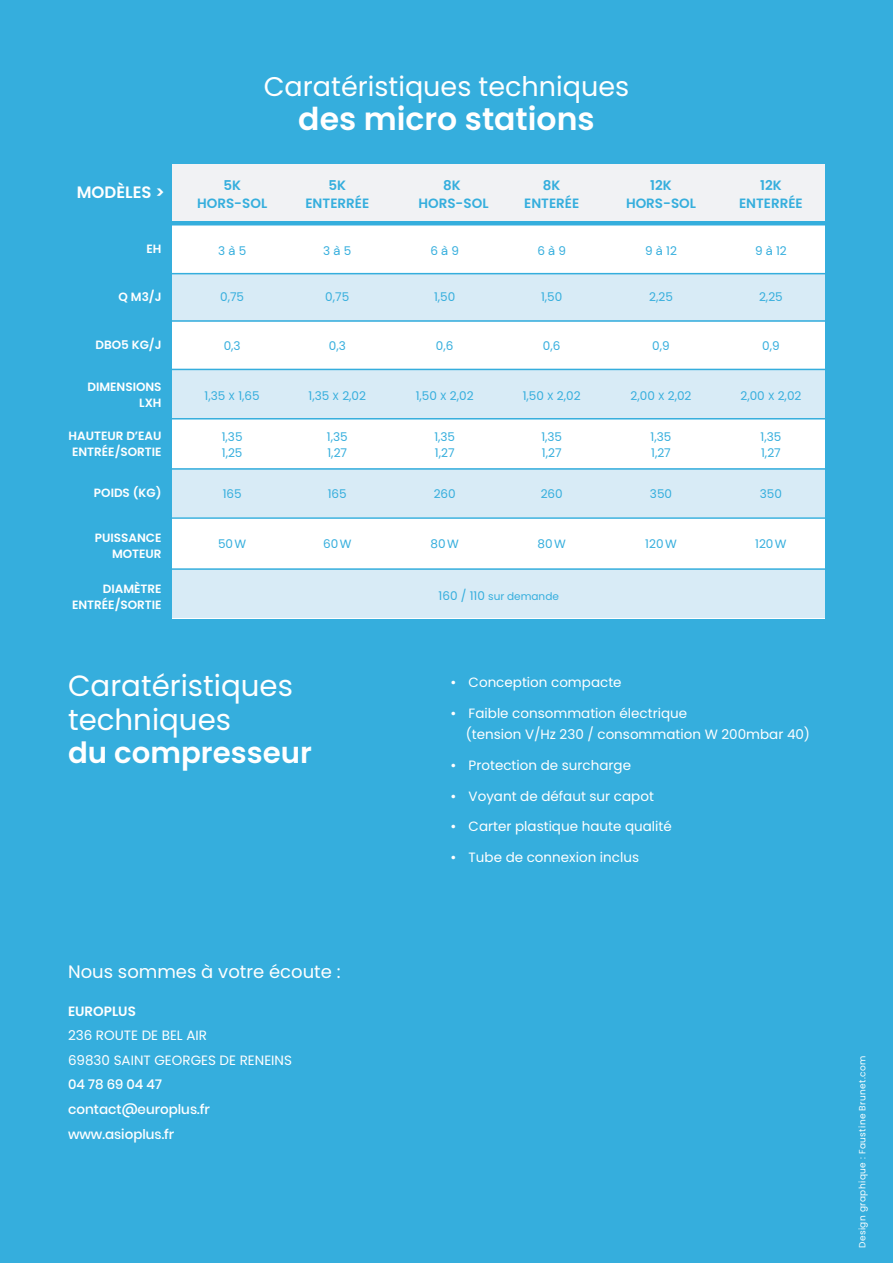
<style>
.page{position:relative;width:893px;height:1263px;background:#fff}
.page>*{position:absolute;margin:0;border:0;box-sizing:border-box;transform-origin:0 0}
.t1{font:600 31.5px "Poppins";color:#fff}
.t2{font:29.25px/33.6px "Poppins";color:#fff}
.t3{font:600 29.25px "Poppins";color:#fff}
.t4{font:27px "Poppins";color:#fff}
.t5{font:18px "Poppins";color:#fff}
.t6{font:600 16.5px "Poppins";color:#fff}
.t7{font:13.5px/21.6px "Poppins";color:#fff}
.t8{font:600 13.5px/18.6px "Poppins";color:#35aedd;text-align:center}
.t9{font:500 13.5px/24.6px "Poppins";color:#fff}
.t10{font:600 13.5px "Poppins";color:#fff}
.t11{font:12px/15.6px "Poppins";color:#35aedd}
.t12{font:600 12px/15.6px "Poppins";color:#fff;text-align:right}
.t13{font:10.5px "Poppins";color:#35aedd}
.t14{font:9px "Poppins";letter-spacing:.04em;color:#fff}
.s1{font-size:10.5px}
.s2{font-size:12px}
.s3{font-weight:500}
</style>
<div class="page">
<div style="left:1px;top:0;width:892px;height:1263px;background:#35aedd"></div>
<div style="left:173px;top:164px;width:652px;height:58px;background:#f1f2f4"></div>
<div style="left:173px;top:222px;width:652px;height:397px;background:#fff"></div>
<hr style="left:157px;top:221px;width:682px;height:4px;background:#35aedd">
<div style="left:173px;top:273px;width:652px;height:49px;background:#d8ebf6"></div>
<div style="left:173px;top:370px;width:652px;height:49px;background:#d8ebf6"></div>
<div style="left:173px;top:468px;width:652px;height:49px;background:#d8ebf6"></div>
<div style="left:173px;top:570px;width:652px;height:48px;background:#d8ebf6"></div>
<hr style="left:157px;top:273px;width:682px;height:1px;background:#35aedd">
<hr style="left:157px;top:320px;width:682px;height:2px;background:#35aedd">
<hr style="left:157px;top:418px;width:682px;height:1px;background:#35aedd">
<hr style="left:157px;top:517px;width:682px;height:2px;background:#35aedd">
<hr style="left:157px;top:568px;width:682px;height:2px;background:#35aedd">
<hr style="left:157px;top:468px;width:682px;height:2px;background:#35aedd">
<hr style="left:157px;top:369px;width:682px;height:1px;background:#35aedd">
<p class="t6" style="left:77px;top:183px;width:90px">MODÈLES &gt;</p>
<p class="t12" style="left:147px;top:241px;width:16px">EH</p>
<p class="t12" style="left:119px;top:289px;width:44px">Q M3/J</p>
<p class="t12" style="left:95px;top:337px;width:68px">DBO5 KG/J</p>
<p class="t12" style="left:87px;top:379px;width:76px">DIMENSIONS<br>LXH</p>
<p class="t12" style="left:69px;top:428px;width:95px;text-align:left">HAUTEUR D’EAU<br>ENTRÉE/SORTIE</p>
<p class="t12" style="left:94px;top:485px;width:69px">POIDS (KG)</p>
<p class="t12" style="left:95px;top:530px;width:68px">PUISSANCE<br>MOTEUR</p>
<p class="t12" style="left:72px;top:581px;width:91px">DIAMÈTRE<br>ENTRÉE/SORTIE</p>
<h3 class="t4" style="left:264px;top:71px;width:367px">Caratéristiques techniques</h3>
<h1 class="t1" style="left:298px;top:101px;width:298px">des micro stations</h1>
<p class="t8" style="left:197px;top:176px;width:72px">5K<br>HORS-SOL</p>
<p class="t8" style="left:305px;top:176px;width:65px">5K<br>ENTERRÉE</p>
<p class="t8" style="left:418px;top:176px;width:72px">8K<br>HORS-SOL</p>
<p class="t8" style="left:524px;top:176px;width:57px">8K<br>ENTERÉE</p>
<p class="t8" style="left:626px;top:176px;width:72px">12K<br>HORS-SOL</p>
<p class="t8" style="left:739px;top:176px;width:65px">12K<br>ENTERRÉE</p>
<p class="t11" style="left:218px;top:243px;width:30px">3 à 5</p>
<p class="t11" style="left:323px;top:243px;width:30px">3 à 5</p>
<p class="t11" style="left:430px;top:243px;width:30px">6 à 9</p>
<p class="t11" style="left:537px;top:243px;width:30px">6 à 9</p>
<p class="t11" style="left:645px;top:243px;width:33px">9 à 12</p>
<p class="t11" style="left:755px;top:243px;width:33px">9 à 12</p>
<p class="t11" style="left:220px;top:289px;width:25px">0,75</p>
<p class="t11" style="left:224px;top:338px;width:18px">0,3</p>
<p class="t11" style="left:205px;top:388px;width:57px">1,35 <span class="s1">X</span> 1,65</p>
<p class="t11" style="left:222px;top:429px;width:22px">1,35<br>1,25</p>
<p class="t11" style="left:223px;top:486px;width:20px">165</p>
<p class="t11" style="left:649px;top:289px;width:25px">2,25</p>
<p class="t11" style="left:652px;top:338px;width:19px">0,9</p>
<p class="t11" style="left:630px;top:388px;width:62px">2,00 <span class="s1">X</span> 2,02</p>
<p class="t11" style="left:651px;top:429px;width:22px">1,35<br>1,27</p>
<p class="t11" style="left:650px;top:486px;width:24px">350</p>
<p class="t11" style="left:759px;top:289px;width:25px">2,25</p>
<p class="t11" style="left:762px;top:338px;width:19px">0,9</p>
<p class="t11" style="left:740px;top:388px;width:62px">2,00 <span class="s1">X</span> 2,02</p>
<p class="t11" style="left:760px;top:429px;width:22px">1,35<br>1,27</p>
<p class="t11" style="left:760px;top:486px;width:24px">350</p>
<p class="t11" style="left:325px;top:289px;width:25px">0,75</p>
<p class="t11" style="left:329px;top:338px;width:18px">0,3</p>
<p class="t11" style="left:309px;top:388px;width:59px">1,35 <span class="s1">X</span> 2,02</p>
<p class="t11" style="left:327px;top:429px;width:22px">1,35<br>1,27</p>
<p class="t11" style="left:328px;top:486px;width:20px">165</p>
<p class="t11" style="left:434px;top:289px;width:23px">1,50</p>
<p class="t11" style="left:436px;top:338px;width:19px">0,6</p>
<p class="t11" style="left:416px;top:388px;width:59px">1,50 <span class="s1">X</span> 2,02</p>
<p class="t11" style="left:434px;top:429px;width:22px">1,35<br>1,27</p>
<p class="t11" style="left:541px;top:289px;width:23px">1,50</p>
<p class="t11" style="left:543px;top:338px;width:19px">0,6</p>
<p class="t11" style="left:523px;top:388px;width:59px">1,50 <span class="s1">X</span> 2,02</p>
<p class="t11" style="left:541px;top:429px;width:22px">1,35<br>1,27</p>
<p class="t11" style="left:541px;top:486px;width:24px">260</p>
<p class="t11" style="left:434px;top:486px;width:24px">260</p>
<p class="t11" style="left:218px;top:536px;width:30px">50W</p>
<p class="t11" style="left:323px;top:536px;width:30px">60W</p>
<p class="t11" style="left:431px;top:536px;width:30px">80W</p>
<p class="t11" style="left:538px;top:536px;width:30px">80W</p>
<p class="t13" style="left:439px;top:590px;width:122px"><span class="s2">160 / 110</span> sur demande</p>
<p class="t11" style="left:645px;top:536px;width:33px">120W</p>
<p class="t11" style="left:755px;top:536px;width:33px">120W</p>
<h2 class="t2" style="left:68px;top:669px;width:226px">Caratéristiques techniques</h2>
<h2 class="t3" style="left:68px;top:736px;width:245px">du compresseur</h2>
<h3 class="t5" style="left:68px;top:961px;width:274px">Nous sommes à votre écoute :</h3>
<p class="t10" style="left:68px;top:1003px;width:69px">EUROPLUS</p>
<p class="t7" style="left:68px;top:1023px;width:225px;line-height:24.6px">236 ROUTE DE BEL AIR<br>69830 SAINT GEORGES DE RENEINS</p>
<p class="t9" style="left:68px;top:1072px;width:143px">04 78 69 04 47 contact@europlus.fr www.asioplus.fr</p>
<p class="t7" style="left:451px;top:672px;width:172px"><span class="s3">•</span> Conception compacte</p>
<p class="t7" style="left:466px;top:702px;width:346px;text-indent:-15px"><span class="s3">•</span> Faible consommation électrique<br>(tension V/Hz 230 / consommation W 200mbar 40)</p>
<p class="t7" style="left:451px;top:754px;width:182px"><span class="s3">•</span> Protection de surcharge</p>
<p class="t7" style="left:451px;top:785px;width:205px"><span class="s3">•</span> Voyant de défaut sur capot</p>
<p class="t7" style="left:451px;top:816px;width:223px"><span class="s3">•</span> Carter plastique haute qualité</p>
<p class="t7" style="left:451px;top:846px;width:190px"><span class="s3">•</span> Tube de connexion inclus</p>
<p class="t14" style="left:857px;top:1248px;width:194px;rotate:-90deg">Design graphique : Faustine Brunet.com</p>
</div>
